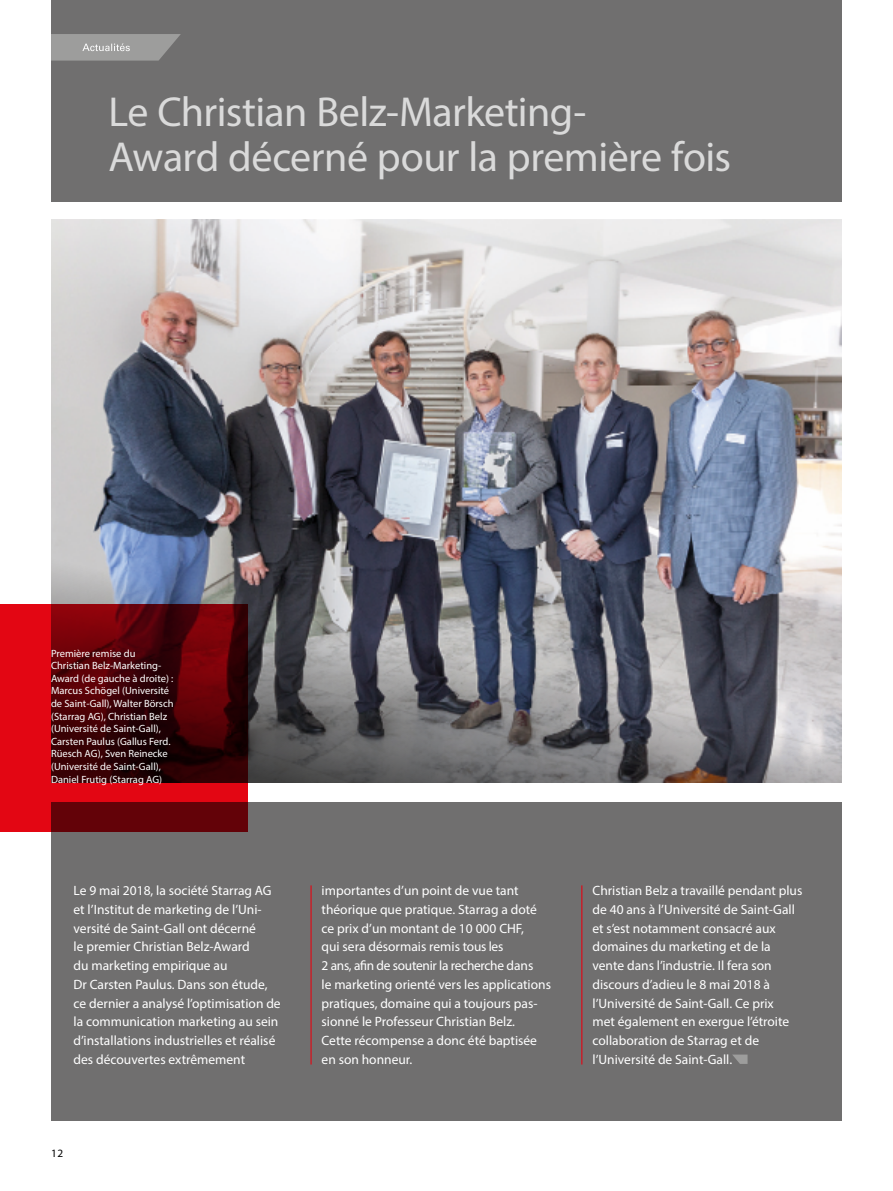
<style>
.page{position:relative;width:893px;height:1191px;background:#fff}
.page>*{position:absolute;margin:0;border:0;box-sizing:border-box;transform-origin:0 0}
.t1{font:42px/45px "Myriad Pro";letter-spacing:-.015em;color:#dadada}
.t2{font:13.5px/18.8px "Myriad Pro";color:#fff}
.t3{font:11.25px "Myriad Pro";color:#000}
.t4{font:10.5px/12.6px "Myriad Pro";color:#fff}
</style>
<div class="page">
<div style="left:51px;top:801px;width:791px;height:319px;background:#706f6f"></div>
<div style="left:51px;top:0;width:791px;height:201px;background:#706f6f"></div>
<svg style="left:0;top:604px;width:248px;height:227px;background:#be040f"></svg>
<img style="left:51px;top:220px;width:791px;height:562px">
<svg style="left:51px;top:34px;width:130px;height:27px;background:#9b9b9a"></svg>
<hr style="left:310px;top:885px;width:2px;height:179px;background:#e30613">
<hr style="left:581px;top:885px;width:1px;height:179px;background:#e30613">
<svg style="left:732px;top:1054px;width:15px;height:10px"></svg>
<h1 class="t1" style="left:108px;top:89px;width:624px">Le Christian Belz-Marketing-<br>Award décerné pour la première fois</h1>
<p class="t4" style="left:51px;top:646px;width:124px">Première remise du<br>Christian Belz-Marketing-<br>Award (de gauche à droite) :<br>Marcus Schögel (Université de Saint-Gall), Walter Börsch (Starrag AG), Christian Belz (Université de Saint-Gall),<br>Carsten Paulus (Gallus Ferd.<br>Rüesch AG), Sven Reinecke (Université de Saint-Gall),<br>Daniel Frutig (Starrag AG)</p>
<p class="t2" style="left:74px;top:881px;width:209px">Le 9 mai 2018, la société Starrag AG et l’Institut de marketing de l’Uni&shy;versité de Saint-Gall ont décerné<br>le premier Christian Belz-Award<br>du marketing empirique au<br>Dr Carsten Paulus. Dans son étude, ce dernier a analysé l’optimisation de la communication marketing au sein d’installations industrielles et réalisé des découvertes extrêmement</p>
<p class="t2" style="left:322px;top:881px;width:231px">importantes d’un point de vue tant théorique que pratique. Starrag a doté ce prix d’un montant de 10 000 CHF,<br>qui sera désormais remis tous les<br>2 ans, afin de soutenir la recherche dans<br>le marketing orienté vers les applications pratiques, domaine qui a toujours pas&shy;sionné le Professeur Christian Belz.<br>Cette récompense a donc été baptisée en son honneur.</p>
<p class="t2" style="left:592px;top:881px;width:211px">Christian Belz a travaillé pendant plus de 40 ans à l’Université de Saint-Gall et s’est notamment consacré aux domaines du marketing et de la vente dans l’industrie. Il fera son discours d’adieu le 8 mai 2018 à l’Université de Saint-Gall. Ce prix<br>met également en exergue l’étroite collaboration de Starrag et de l’Université de Saint-Gall.</p>
<p class="t3" style="left:51px;top:1145px;width:14px">12</p>
</div>
